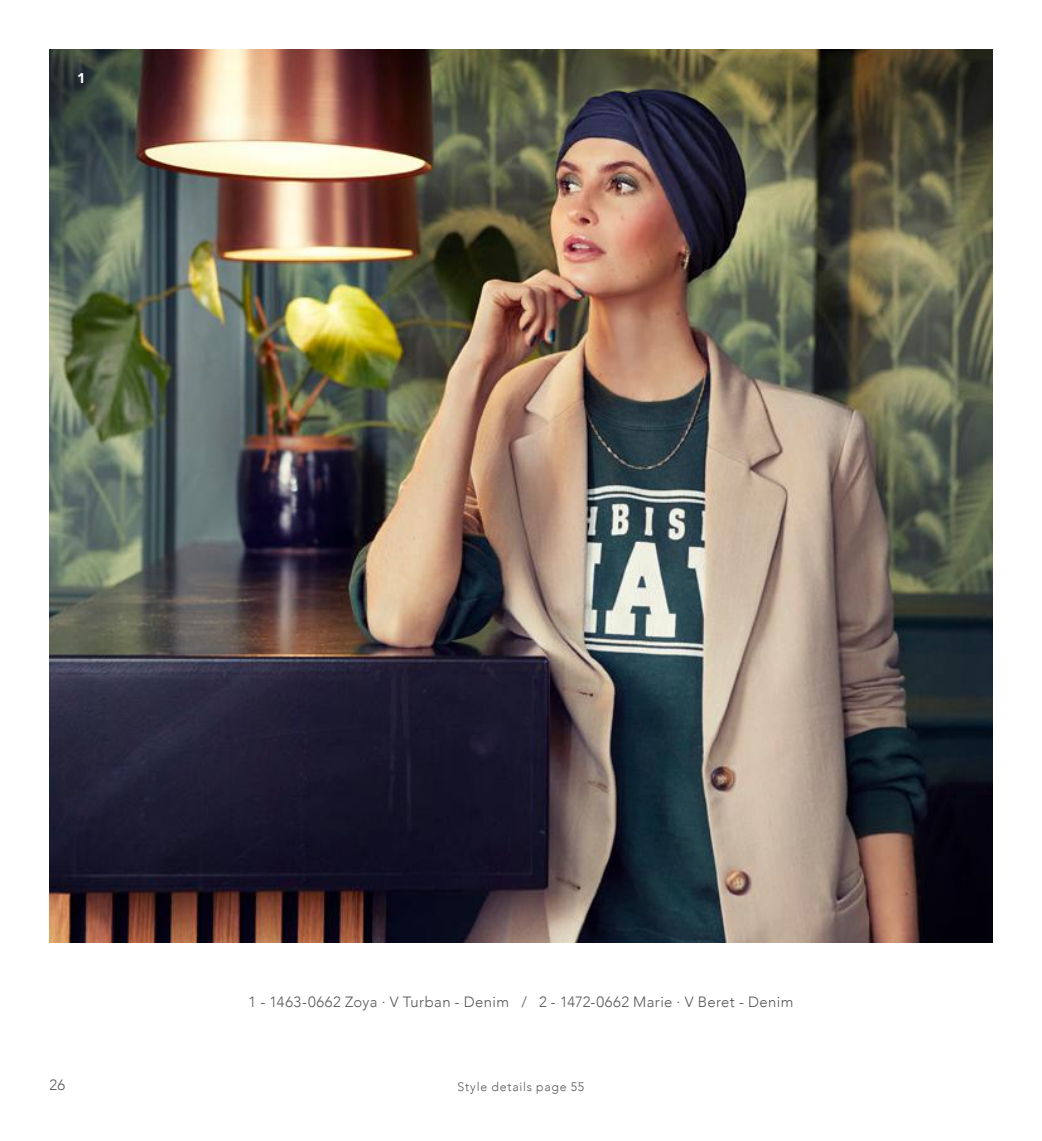
<style>
.page{position:relative;width:1042px;height:1141px;background:#fff}
.page>*{position:absolute;margin:0;border:0;box-sizing:border-box;transform-origin:0 0}
.t1{font:300 14.88px "Avenir";letter-spacing:.025em;color:#5a5758}
.t2{font:900 14px "Avenir";color:#fff}
.t3{font:300 12.25px "Avenir";letter-spacing:.065em;color:#5a5758}
</style>
<div class="page">
<img style="left:50px;top:50px;width:942px;height:893px">
<hr style="left:1041px;top:0;width:1px;height:1141px;background:#e0dfdf">
<p class="t2" style="left:77px;top:66px;width:10px">1</p>
<p class="t1" style="left:50px;top:1076px;width:17px">26</p>
<p class="t1" style="left:249px;top:993px;width:546px">1 - 1463-0662 Zoya · V Turban - Denim / 2 - 1472-0662 Marie · V Beret - Denim</p>
<p class="t3" style="left:458px;top:1080px;width:128px">Style details page 55</p>
</div>
